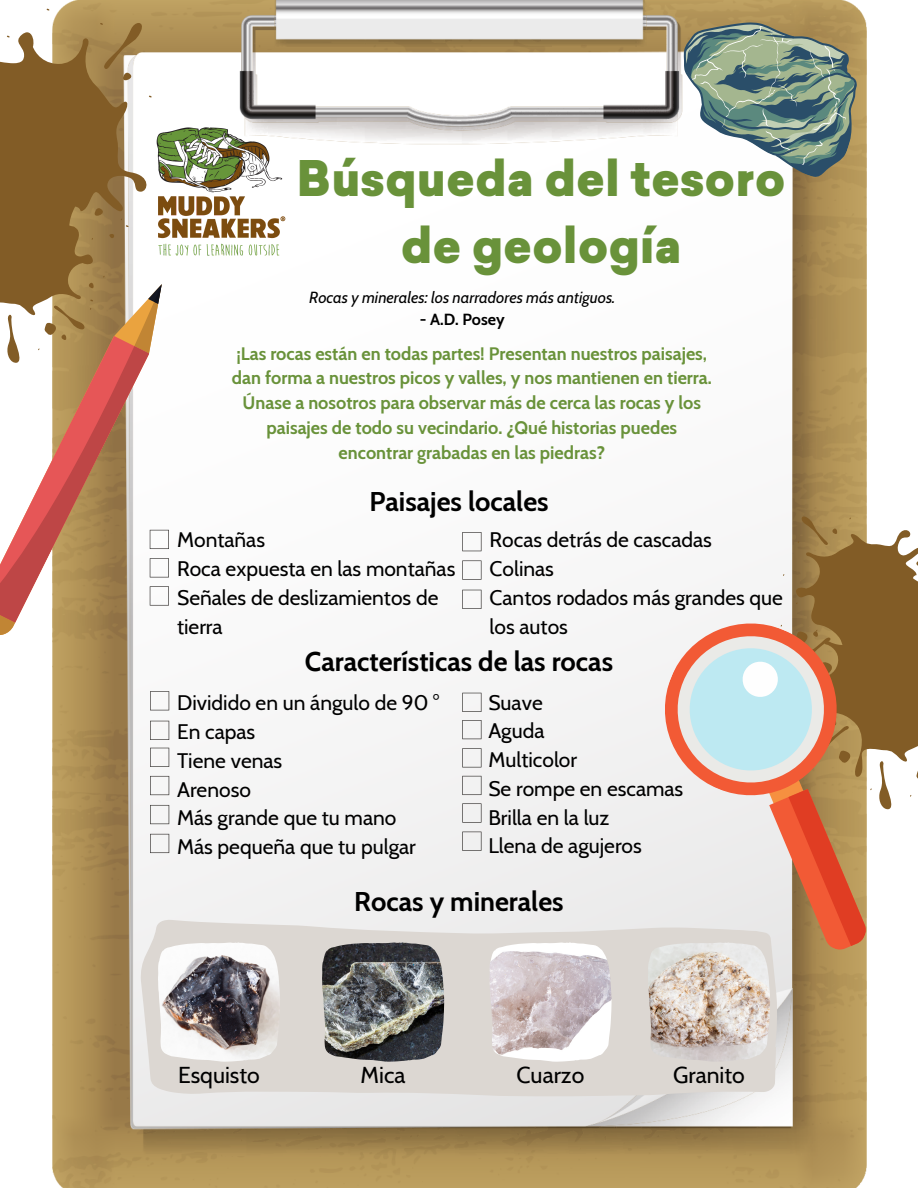
<style>
.page{position:relative;width:918px;height:1188px;background:#fff}
.page>*{position:absolute;margin:0;border:0;box-sizing:border-box;transform-origin:0 0}
.t1{font:900 48px/67.1px "Sailec";color:#69923a;text-align:center}
.t2{font:700 27px "Cabin";color:#000}
.t3{font:22.95px "Cabin";color:#000}
.t4{font:21px/28.8px "Cabin";color:#000}
.t5{font:700 18px/24.8px "Cabin";color:#69923a;text-align:center}
.t6{font:italic 16.05px "Cabin";color:#000}
.t7{font:700 16.05px "Cabin";color:#000}
</style>
<div class="page">
<img style="left:47px;top:0;width:820px;height:1188px">
<img style="left:167px;top:120px;width:125px;height:142px">
<svg style="left:462px;top:532px;width:19px;height:19px"></svg>
<svg style="left:462px;top:560px;width:19px;height:20px"></svg>
<svg style="left:462px;top:590px;width:19px;height:19px"></svg>
<svg style="left:150px;top:691px;width:19px;height:19px"></svg>
<svg style="left:150px;top:721px;width:19px;height:19px"></svg>
<svg style="left:150px;top:748px;width:19px;height:19px"></svg>
<svg style="left:150px;top:776px;width:19px;height:19px"></svg>
<svg style="left:150px;top:805px;width:19px;height:19px"></svg>
<svg style="left:150px;top:834px;width:19px;height:19px"></svg>
<svg style="left:462px;top:693px;width:19px;height:19px"></svg>
<svg style="left:462px;top:748px;width:19px;height:19px"></svg>
<svg style="left:462px;top:720px;width:19px;height:19px"></svg>
<svg style="left:462px;top:803px;width:19px;height:20px"></svg>
<svg style="left:462px;top:832px;width:19px;height:19px"></svg>
<svg style="left:462px;top:776px;width:19px;height:19px"></svg>
<svg style="left:132px;top:887px;width:654px;height:249px;background:#ddd9d4"></svg>
<img style="left:489px;top:942px;width:123px;height:120px">
<img style="left:322px;top:942px;width:122px;height:120px">
<img style="left:648px;top:942px;width:122px;height:120px">
<img style="left:158px;top:942px;width:122px;height:120px">
<svg style="left:658px;top:0;width:209px;height:184px"></svg>
<svg style="left:0;top:284px;width:251px;height:357px"></svg>
<svg style="left:0;top:342px;width:217px;height:289px"></svg>
<svg style="left:0;top:23px;width:167px;height:341px"></svg>
<div style="left:639px;top:597px;width:24px;height:225px;background:#f3f2f2"></div>
<div style="left:646px;top:605px;width:17px;height:209px;background:#f2f2f2"></div>
<svg style="left:663px;top:511px;width:255px;height:446px"></svg>
<h1 class="t1" style="left:297px;top:150px;width:490px">Búsqueda del tesoro de geología</h1>
<p class="t6" style="left:309px;top:288px;width:307px">Rocas y minerales: los narradores más antiguos.</p>
<p class="t7" style="left:420px;top:309px;width:86px">- A.D. Posey</p>
<p class="t5" style="left:232px;top:341px;width:481px">¡Las rocas están en todas partes! Presentan nuestros paisajes, dan forma a nuestros picos y valles, y nos mantienen en tierra.<br>Únase a nosotros para observar más de cerca las rocas y los paisajes de todo su vecindario. ¿Qué historias puedes encontrar grabadas en las piedras?</p>
<p class="t2" style="left:369px;top:485px;width:181px">Paisajes locales</p>
<p class="t4" style="left:177px;top:525px;width:280px">Montañas<br>Roca expuesta en las montañas<br>Señales de deslizamientos de tierra</p>
<p class="t4" style="left:490px;top:525px;width:295px">Rocas detrás de cascadas<br>Colinas<br>Cantos rodados más grandes que los autos</p>
<p class="t2" style="left:305px;top:645px;width:310px">Características de las rocas</p>
<p class="t4" style="left:177px;top:688px;width:264px">Dividido en un ángulo de 90 °<br>En capas<br>Tiene venas<br>Arenoso<br>Más grande que tu mano<br>Más pequeña que tu pulgar</p>
<p class="t4" style="left:488px;top:688px;width:196px">Suave<br>Aguda<br>Multicolor<br>Se rompe en escamas<br>Brilla en la luz<br>Llena de agujeros</p>
<p class="t2" style="left:354px;top:885px;width:211px">Rocas y minerales</p>
<p class="t3" style="left:178px;top:1061px;width:83px">Esquisto</p>
<p class="t3" style="left:361px;top:1061px;width:46px">Mica</p>
<p class="t3" style="left:517px;top:1061px;width:69px">Cuarzo</p>
<p class="t3" style="left:673px;top:1061px;width:73px">Granito</p>
</div>
